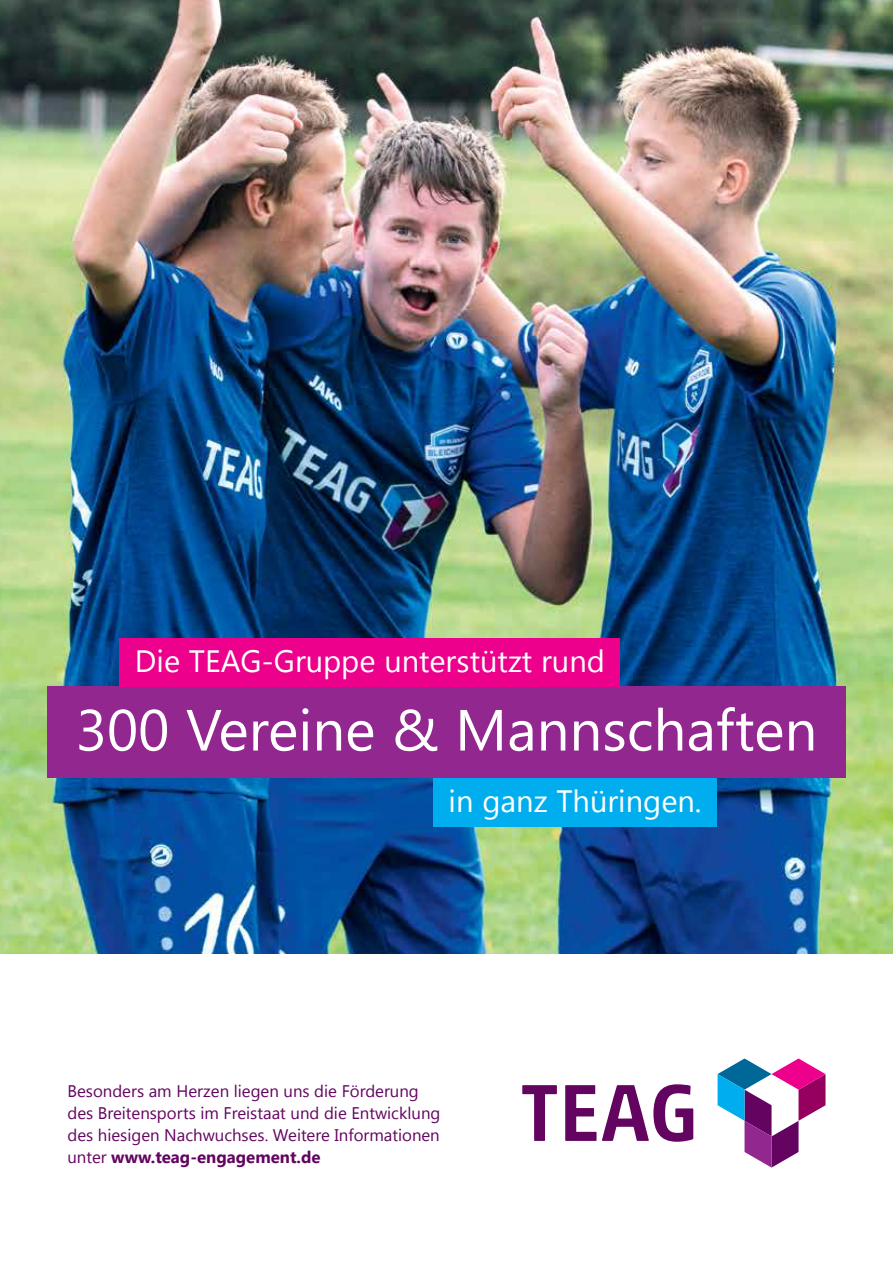
<style>
.page{position:relative;width:893px;height:1263px;background:#fff}
.page>*{position:absolute;margin:0;border:0;box-sizing:border-box;transform-origin:0 0}
.t1{font:57.9px "Segoe UI";color:#fff}
.t2{font:30.9px "Segoe UI";color:#fff}
.t3{font:16.8px/21.9px "Segoe UI";color:#630460}
.s1{font-weight:700}
</style>
<div class="page">
<img style="left:0;top:0;width:893px;height:953px">
<svg style="left:718px;top:1058px;width:107px;height:109px"></svg>
<svg style="left:522px;top:1085px;width:35px;height:56px"></svg>
<svg style="left:565px;top:1084px;width:128px;height:58px"></svg>
<div style="left:47px;top:686px;width:799px;height:92px;background:#92278f"></div>
<div style="left:120px;top:638px;width:500px;height:48px;background:#ec008c"></div>
<div style="left:433px;top:778px;width:284px;height:48px;background:#00aeef"></div>
<h2 class="t2" style="left:135px;top:640px;width:472px">Die TEAG-Gruppe unterstützt rund</h2>
<h1 class="t1" style="left:76px;top:690px;width:743px">300 Vereine &amp; Mannschaften</h1>
<h2 class="t2" style="left:449px;top:779px;width:255px">in ganz Thüringen.</h2>
<p class="t3" style="left:67px;top:1079px;width:374px">Besonders am Herzen liegen uns die Förderung des Breitensports im Freistaat und die Entwicklung des hiesigen Nachwuchses. Weitere Informationen unter <span class="s1">www.teag-engagement.de</span></p>
</div>
